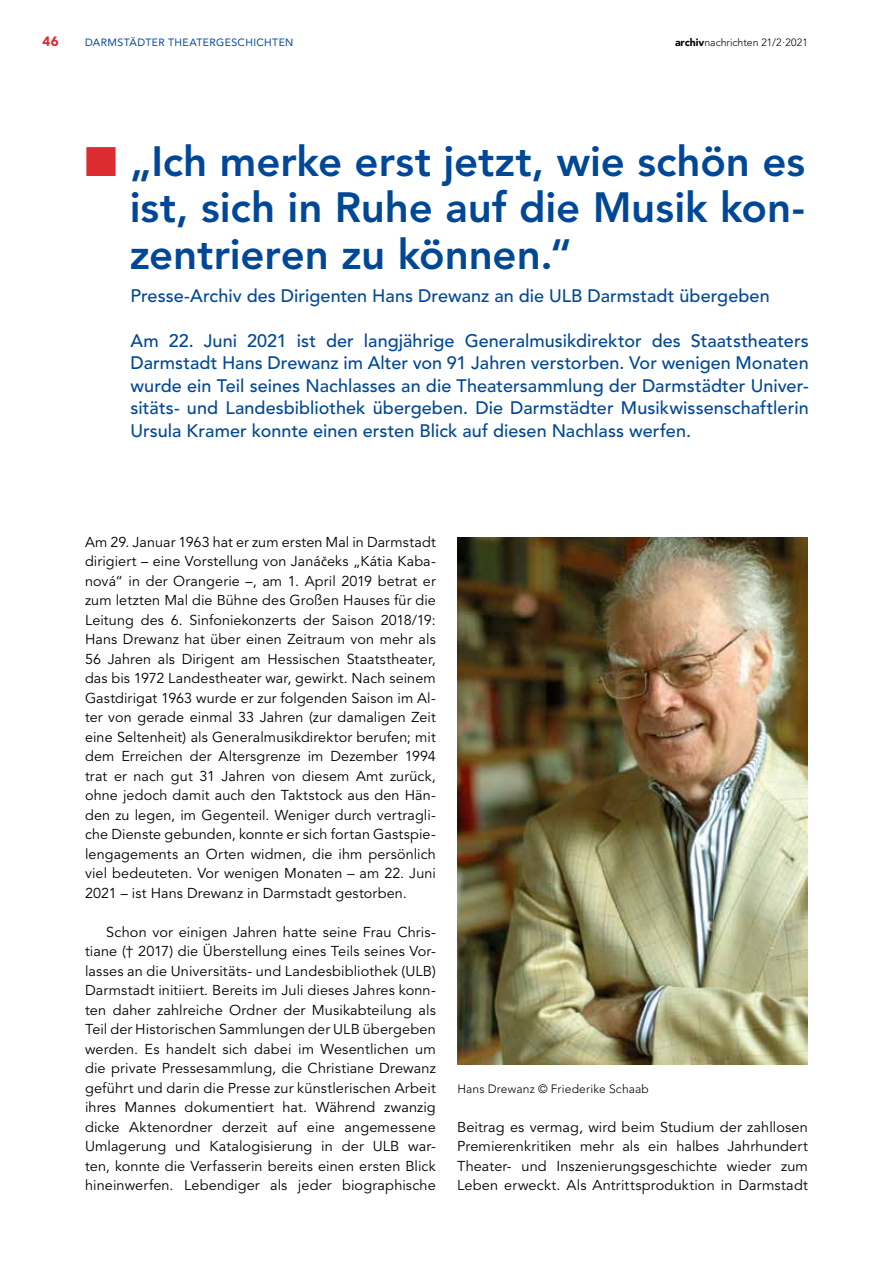
<style>
.page{position:relative;width:893px;height:1263px;background:#fff}
.page>*{position:absolute;margin:0;border:0;box-sizing:border-box;transform-origin:0 0}
.t1{font:800 42px/46.2px "Avenir";letter-spacing:-.005em;color:#004896;text-align:justify}
.t2{font:500 18px/22.5px "Avenir";letter-spacing:.005em;color:#004896;text-align:justify}
.t3{font:14.25px/19.5px "Avenir";letter-spacing:.01em;color:#000;text-align:justify}
.t4{font:900 13.5px "Avenir";color:#dc2c32}
.t5{font:300 12px "Avenir";letter-spacing:.015em;color:#000}
.t6{font:10.5px "Avenir";letter-spacing:.04em;color:#004896}
.t7{font:300 10.5px "Avenir";color:#000}
.s1{font-weight:900}
.s2{color:#dc2c32}
.s3{font-family:"Myriad Pro";font-size:13.5px}
</style>
<div class="page">
<img style="left:457px;top:537px;width:351px;height:527px">
<p class="t4" style="left:43px;top:33px;width:18px">46</p>
<p class="t6" style="left:85px;top:36px;width:210px">DARMSTÄDTER THEATERGESCHICHTEN</p>
<p class="t7" style="left:675px;top:36px;width:134px"><span class="s1">archiv</span>nachrichten 21/2·2021</p>
<h1 class="t1" style="left:130px;top:139px;width:677px;text-indent:-45px"><span class="s2">■</span> „Ich merke erst jetzt, wie schön es ist, sich in Ruhe auf die Musik kon&shy;zentrieren zu können.“</h1>
<p class="t2" style="left:130px;top:284px;width:641px">Presse-Archiv des Dirigenten Hans Drewanz an die ULB Darmstadt übergeben</p>
<p class="t2" style="left:130px;top:329px;width:680px">Am 22. Juni 2021 ist der langjährige Generalmusikdirektor des Staatstheaters Darmstadt Hans Drewanz im Alter von 91 Jahren verstorben. Vor wenigen Monaten wurde ein Teil seines Nachlasses an die Theatersammlung der Darmstädter Univer&shy;sitäts- und Landesbibliothek übergeben. Die Darmstädter Musikwissenschaftlerin Ursula Kramer konnte einen ersten Blick auf diesen Nachlass werfen.</p>
<p class="t3" style="left:85px;top:532px;width:352px">Am 29. Januar 1963 hat er zum ersten Mal in Darmstadt dirigiert – eine Vorstellung von Janá<span class="s3">č</span>eks „Kátia Kaba&shy;nová“ in der Orangerie –, am 1. April 2019 betrat er zum letzten Mal die Bühne des Großen Hauses für die Leitung des 6. Sinfoniekonzerts der Saison 2018/19:<br>Hans Drewanz hat über einen Zeitraum von mehr als 56 Jahren als Dirigent am Hessischen Staatstheater, das bis 1972 Landestheater war, gewirkt. Nach seinem Gastdirigat 1963 wurde er zur folgenden Saison im Al&shy;ter von gerade einmal 33 Jahren (zur damaligen Zeit eine Seltenheit) als Generalmusikdirektor berufen; mit dem Erreichen der Altersgrenze im Dezember 1994 trat er nach gut 31 Jahren von diesem Amt zurück, ohne jedoch damit auch den Taktstock aus den Hän&shy;den zu legen, im Gegenteil. Weniger durch vertragli&shy;che Dienste gebunden, konnte er sich fortan Gastspie&shy;lengagements an Orten widmen, die ihm persönlich viel bedeuteten. Vor wenigen Monaten – am 22. Juni 2021 – ist Hans Drewanz in Darmstadt gestorben.</p>
<p class="t3" style="left:85px;top:922px;width:352px;text-indent:21px">Schon vor einigen Jahren hatte seine Frau Chris&shy;tiane († 2017) die Überstellung eines Teils seines Vor&shy;lasses an die Universitäts- und Landesbibliothek (ULB)<br>Darmstadt initiiert. Bereits im Juli dieses Jahres konn&shy;ten daher zahlreiche Ordner der Musikabteilung als Teil der Historischen Sammlungen der ULB übergeben werden. Es handelt sich dabei im Wesentlichen um die private Pressesammlung, die Christiane Drewanz geführt und darin die Presse zur künstlerischen Arbeit ihres Mannes dokumentiert hat. Während zwanzig dicke Aktenordner derzeit auf eine angemessene Umlagerung und Katalogisierung in der ULB war&shy;ten, konnte die Verfasserin bereits einen ersten Blick hineinwerfen. Lebendiger als jeder biographische</p>
<p class="t5" style="left:457px;top:1081px;width:193px">Hans Drewanz © Friederike Schaab</p>
<p class="t3" style="left:457px;top:1117px;width:352px">Beitrag es vermag, wird beim Studium der zahllosen Premierenkritiken mehr als ein halbes Jahrhundert Theater- und Inszenierungsgeschichte wieder zum Leben erweckt. Als Antrittsproduktion in Darmstadt</p>
</div>
